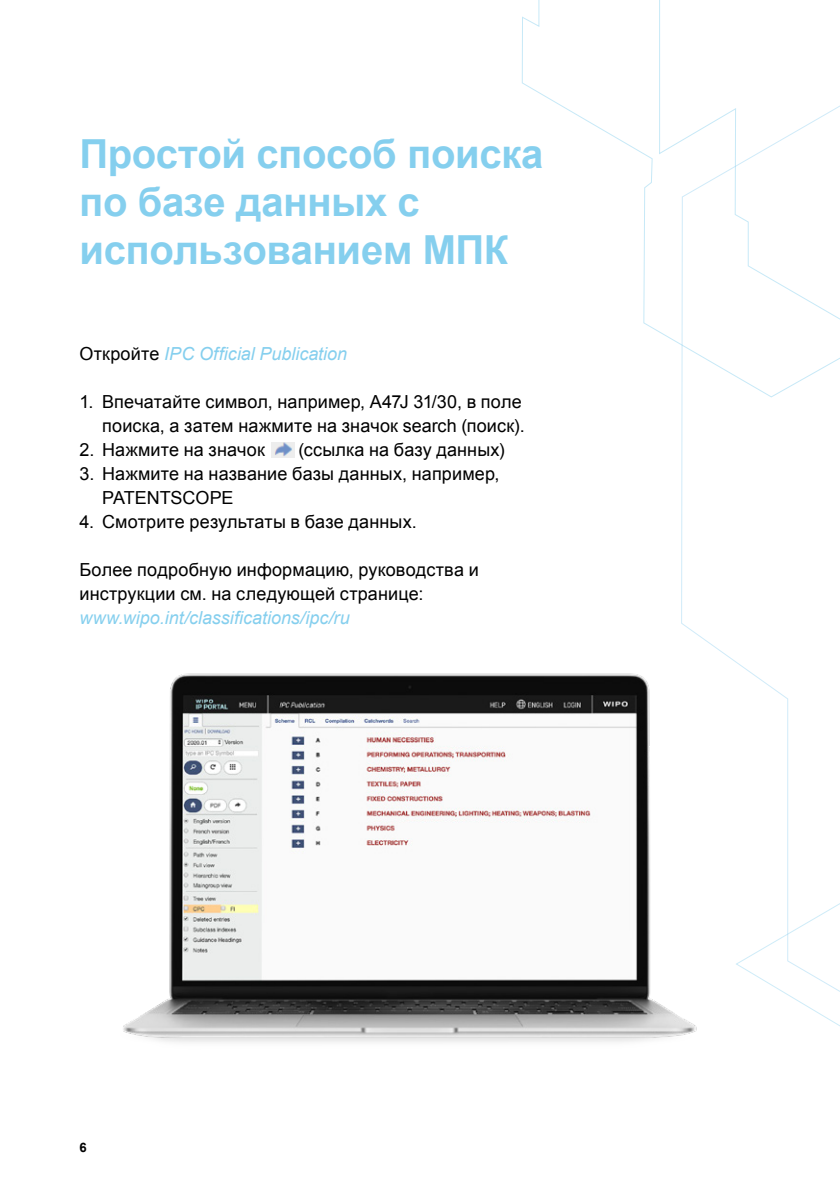
<style>
.page{position:relative;width:840px;height:1191px;background:#fff}
.page>*{position:absolute;margin:0;border:0;box-sizing:border-box;transform-origin:0 0}
.t1{font:700 40px/48px "Arial";letter-spacing:-.01em;color:#85cfee}
.t2{font:18px/24px "Arial";letter-spacing:.01em;color:#000}
.t3{font:italic 18px "Arial";color:#85cfee}
.t4{font:700 13px "Arial";color:#000}
.s1{font-style:normal;color:#000}
</style>
<div class="page">
<svg style="left:681px;top:398px;width:108px;height:454px"></svg>
<svg style="left:750px;top:852px;width:89px;height:174px"></svg>
<svg style="left:521px;top:0;width:318px;height:398px"></svg>
<img style="left:123px;top:648px;width:627px;height:394px">
<img style="left:271px;top:443px;width:23px;height:14px">
<h1 class="t1" style="left:79px;top:131px;width:465px">Простой способ поиска по базе данных с использованием МПК</h1>
<p class="t3" style="left:79px;top:342px;width:269px"><span class="s1">Откройте</span> IPC Official Publication</p>
<p class="t2" style="left:79px;top:390px;width:446px;text-align:right">1. Впечатайте символ, например, A47J 31/30, в поле поиска, а затем нажмите на значок search (поиск).</p>
<p class="t2" style="left:79px;top:438px;width:187px">2. Нажмите на значок</p>
<p class="t2" style="left:298px;top:438px;width:208px">(ссылка на базу данных)</p>
<p class="t2" style="left:102px;top:462px;width:399px;text-indent:-23px">3. Нажмите на название базы данных, например,<br>PATENTSCOPE</p>
<p class="t2" style="left:79px;top:510px;width:338px">4. Смотрите результаты в базе данных.</p>
<p class="t2" style="left:79px;top:558px;width:400px">Более подробную информацию, руководства и инструкции см. на следующей странице:</p>
<p class="t3" style="left:79px;top:606px;width:272px">www.wipo.int/classifications/ipc/ru</p>
<p class="t4" style="left:79px;top:1139px;width:9px">6</p>
</div>
